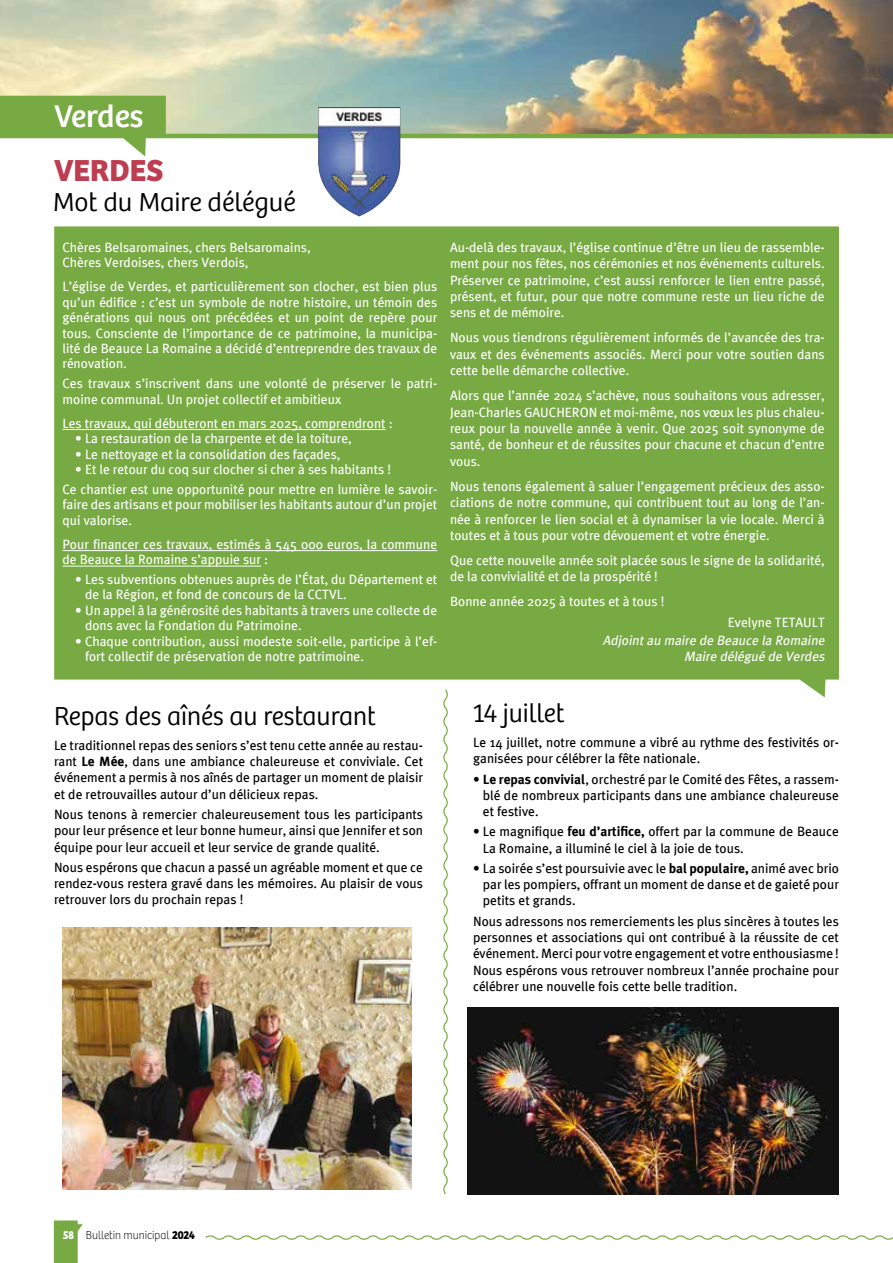
<style>
.page{position:relative;width:893px;height:1263px;background:#fff}
.page>*{position:absolute;margin:0;border:0;box-sizing:border-box;transform-origin:0 0}
.t1{font:32.4px "Bree";color:#fff}
.t2{font:700 31.5px "Bree";color:#be3e51}
.t3{font:300 27px "Bree";color:#000}
.t4{font:13.5px/16.5px "Meta Plus";color:#fff}
.t5{font:13.5px/16.2px "Meta Plus";color:#000;text-align:justify}
.t6{font:italic 13.5px/16.5px "Meta Plus";color:#fff;text-align:right}
.t7{font:100 12px "Bree";color:#000;scale:.93 1}
.s1{font-weight:700}
.s2{font-weight:700;color:#fff}
</style>
<div class="page">
<img style="left:0;top:0;width:893px;height:134px">
<hr style="left:0;top:134px;width:893px;height:4px;background:#77aa42">
<img style="left:318px;top:107px;width:72px;height:109px">
<svg style="left:0;top:96px;width:166px;height:61px"></svg>
<div style="left:54px;top:226px;width:785px;height:471px;background:#77aa42"></div>
<hr style="left:63px;top:429px;width:323px;height:1px;background:#fff">
<hr style="left:63px;top:550px;width:374px;height:1px;background:#fff">
<hr style="left:63px;top:566px;width:198px;height:1px;background:#fff">
<svg style="left:205px;top:1235px;width:688px;height:5px"></svg>
<svg style="left:54px;top:1220px;width:29px;height:43px"></svg>
<svg style="left:442px;top:688px;width:7px;height:507px"></svg>
<img style="left:62px;top:927px;width:349px;height:262px">
<img style="left:468px;top:1008px;width:371px;height:186px">
<h1 class="t1" style="left:54px;top:96px;width:91px">Verdes</h1>
<h2 class="t2" style="left:54px;top:151px;width:111px">VERDES</h2>
<h3 class="t3" style="left:53px;top:186px;width:244px">Mot du Maire délégué</h3>
<p class="t4" style="left:63px;top:239px;width:250px;line-height:15.5px">Chères Belsaromaines, chers Belsaromains,<br>Chères Verdoises, chers Verdois,</p>
<p class="t4" style="left:63px;top:279px;width:376px;line-height:15.5px;text-align:justify">L’église de Verdes, et particulièrement son clocher, est bien plus qu’un édifice : c’est un symbole de notre histoire, un témoin des générations qui nous ont précédées et un point de repère pour tous. Consciente de l’importance de ce patrimoine, la municipa&shy;lité de Beauce La Romaine a décidé d’entreprendre des travaux de rénovation.</p>
<p class="t4" style="left:63px;top:376px;width:376px;line-height:15.5px">Ces travaux s’inscrivent dans une volonté de préserver le patri&shy;moine communal. Un projet collectif et ambitieux</p>
<p class="t4" style="left:63px;top:415px;width:332px">Les travaux, qui débuteront en mars 2025, comprendront :</p>
<p class="t4" style="left:75px;top:430px;width:278px">• La restauration de la charpente et de la toiture,</p>
<p class="t4" style="left:75px;top:445px;width:267px">• Le nettoyage et la consolidation des façades,</p>
<p class="t4" style="left:63px;top:459px;width:376px;line-height:19.6px;text-indent:13px">• Et le retour du coq sur clocher si cher à ses habitants !<br>Ce chantier est une opportunité pour mettre en lumière le savoir-</p>
<p class="t4" style="left:63px;top:497px;width:376px;line-height:15.5px">faire des artisans et pour mobiliser les habitants autour d’un projet qui valorise.</p>
<p class="t4" style="left:63px;top:536px;width:376px;line-height:15.5px">Pour financer ces travaux, estimés à 545 000 euros, la commune de Beauce la Romaine s’appuie sur :</p>
<p class="t4" style="left:85px;top:571px;width:354px;line-height:15.5px;text-indent:-10px">• Les subventions obtenues auprès de l’État, du Département et de la Région, et fond de concours de la CCTVL.</p>
<p class="t4" style="left:85px;top:602px;width:354px;line-height:15.5px;text-indent:-10px">• Un appel à la générosité des habitants à travers une collecte de dons avec la Fondation du Patrimoine.</p>
<p class="t4" style="left:85px;top:633px;width:354px;line-height:15.5px;text-indent:-10px">• Chaque contribution, aussi modeste soit-elle, participe à l’ef&shy;fort collectif de préservation de notre patrimoine.</p>
<p class="t4" style="left:450px;top:239px;width:376px;text-align:justify">Au-delà des travaux, l’église continue d’être un lieu de rassemble&shy;ment pour nos fêtes, nos cérémonies et nos événements culturels.<br>Préserver ce patrimoine, c’est aussi renforcer le lien entre passé, présent, et futur, pour que notre commune reste un lieu riche de sens et de mémoire.</p>
<p class="t4" style="left:450px;top:329px;width:376px;text-align:justify">Nous vous tiendrons régulièrement informés de l’avancée des tra&shy;vaux et des événements associés. Merci pour votre soutien dans cette belle démarche collective.</p>
<p class="t4" style="left:450px;top:387px;width:376px;text-align:justify">Alors que l’année 2024 s’achève, nous souhaitons vous adresser, Jean-Charles GAUCHERON et moi-même, nos vœux les plus chaleu&shy;reux pour la nouvelle année à venir. Que 2025 soit synonyme de santé, de bonheur et de réussites pour chacune et chacun d’entre vous.</p>
<p class="t4" style="left:450px;top:478px;width:376px;text-align:justify">Nous tenons également à saluer l’engagement précieux des asso&shy;ciations de notre commune, qui contribuent tout au long de l’an&shy;née à renforcer le lien social et à dynamiser la vie locale. Merci à toutes et à tous pour votre dévouement et votre énergie.</p>
<p class="t4" style="left:450px;top:552px;width:376px">Que cette nouvelle année soit placée sous le signe de la solidarité, de la convivialité et de la prospérité !</p>
<p class="t4" style="left:450px;top:593px;width:216px">Bonne année 2025 à toutes et à tous !</p>
<p class="t4" style="left:728px;top:614px;width:98px">Evelyne TETAULT</p>
<p class="t6" style="left:603px;top:632px;width:226px">Adjointau maire de Beauce la Romaine<br>Maire délégué de Verdes</p>
<h3 class="t3" style="left:54px;top:701px;width:323px">Repas des aînés au restaurant</h3>
<p class="t5" style="left:54px;top:737px;width:371px">Le traditionnel repas des seniors s’est tenu cette année au restau&shy;rant <span class="s1">Le Mée</span>, dans une ambiance chaleureuse et conviviale. Cet événement a permis à nos aînés de partager un moment de plaisir et de retrouvailles autour d’un délicieux repas.</p>
<p class="t5" style="left:54px;top:806px;width:371px">Nous tenons à remercier chaleureusement tous les participants pour leur présence et leur bonne humeur, ainsi que Jennifer et son équipe pour leur accueil et leur service de grande qualité.</p>
<p class="t5" style="left:54px;top:859px;width:371px">Nous espérons que chacun a passé un agréable moment et que ce rendez-vous restera gravé dans les mémoires. Au plaisir de vous retrouver lors du prochain repas !</p>
<h3 class="t3" style="left:473px;top:697px;width:93px">14 juillet</h3>
<p class="t5" style="left:473px;top:734px;width:367px">Le 14 juillet, notre commune a vibré au rythme des festivités or&shy;ganisées pour célébrer la fête nationale.</p>
<p class="t5" style="left:483px;top:771px;width:358px;text-indent:-10px">• <span class="s1">Le repas convivial</span>, orchestré par le Comité des Fêtes, a rassem&shy;blé de nombreux participants dans une ambiance chaleureuse et festive.</p>
<p class="t5" style="left:483px;top:823px;width:358px;text-indent:-10px">• Le magnifique <span class="s1">feu d’artifice,</span> offert par la commune de Beauce<br>La Romaine, a illuminé le ciel à la joie de tous.</p>
<p class="t5" style="left:483px;top:860px;width:358px;text-indent:-10px">• La soirée s’est poursuivie avec le <span class="s1">bal populaire,</span> animé avec brio par les pompiers, offrant un moment de danse et de gaieté pour petits et grands.</p>
<p class="t5" style="left:473px;top:913px;width:367px">Nous adressons nos remerciements les plus sincères à toutes les personnes et associations qui ont contribué à la réussite de cet événement. Merci pour votre engagement et votre enthousiasme !<br>Nous espérons vous retrouver nombreux l’année prochaine pour célébrer une nouvelle fois cette belle tradition.</p>
<p class="t7" style="left:63px;top:1229px;width:144px"><span class="s2">58</span> Bulletin municipal <span class="s1">2024</span></p>
</div>
